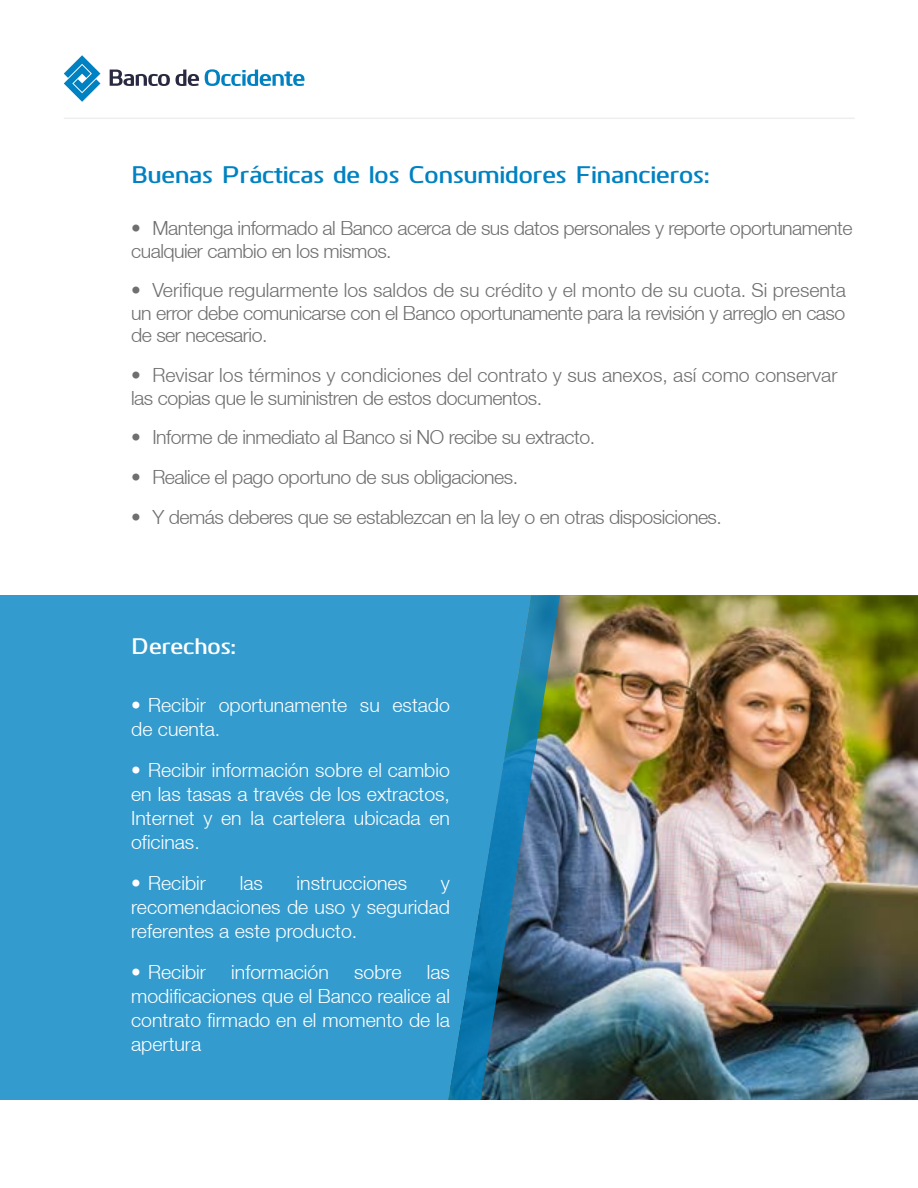
<style>
.page{position:relative;width:918px;height:1188px;background:#fff}
.page>*{position:absolute;margin:0;border:0;box-sizing:border-box;transform-origin:0 0}
.t1{font:600 24px "Kuro";color:#0082c2}
.t2{font:600 22.5px "Kuro";color:#fff}
.t3{font:300 19.5px/22.5px "Helvetica Neue";letter-spacing:-.025em;color:#706f6f}
.t4{font:300 19.5px/24px "Helvetica Neue";color:#fff;text-align:justify}
.t5{font:300 19.5px/23.4px "Helvetica Neue";color:#706f6f}
</style>
<div class="page">
<hr style="left:64px;top:118px;width:791px;height:1px;background:#706f6f">
<svg style="left:176px;top:70px;width:23px;height:16px"></svg>
<svg style="left:110px;top:70px;width:60px;height:16px"></svg>
<svg style="left:64px;top:55px;width:36px;height:47px"></svg>
<svg style="left:205px;top:69px;width:99px;height:17px"></svg>
<div style="left:0;top:595px;width:918px;height:505px;background:#339bce"></div>
<img style="left:560px;top:595px;width:358px;height:505px">
<svg style="left:448px;top:595px;width:112px;height:505px"></svg>
<p class="t1" style="left:131px;top:156px;width:580px">Buenas Prácticas de los Consumidores Financieros:</p>
<p class="t3" style="left:131px;top:216px;width:723px">• Mantenga informado al Banco acerca de sus datos personales y reporte oportunamente cualquier cambio en los mismos.</p>
<p class="t3" style="left:131px;top:278px;width:716px;text-align:justify">• Verifique regularmente los saldos de su crédito y el monto de su cuota. Si presenta un error debe comunicarse con el Banco oportunamente para la revisión y arreglo en caso de ser necesario.</p>
<p class="t5" style="left:131px;top:363px;width:708px">• Revisar los términos y condiciones del contrato y sus anexos, así como conservar las copias que le suministren de estos documentos.</p>
<p class="t3" style="left:131px;top:426px;width:466px">• Informe de inmediato al Banco si NO recibe su extracto.</p>
<p class="t3" style="left:131px;top:465px;width:389px">• Realice el pago oportuno de sus obligaciones.</p>
<p class="t3" style="left:131px;top:506px;width:592px">• Y demás deberes que se establezcan en la ley o en otras disposiciones.</p>
<p class="t2" style="left:131px;top:629px;width:106px">Derechos:</p>
<p class="t4" style="left:131px;top:692px;width:320px">• Recibir oportunamente su estado de cuenta.</p>
<p class="t4" style="left:131px;top:757px;width:320px">• Recibir información sobre el cambio en las tasas a través de los extractos, Internet y en la cartelera ubicada en oficinas.</p>
<p class="t4" style="left:131px;top:870px;width:76px">• Recibir</p>
<p class="t4" style="left:240px;top:870px;width:25px">las</p>
<p class="t4" style="left:297px;top:870px;width:112px">instrucciones</p>
<p class="t4" style="left:131px;top:870px;width:320px;text-indent:310px">y recomendaciones de uso y seguridad referentes a este producto.</p>
<p class="t4" style="left:131px;top:959px;width:76px">• Recibir</p>
<p class="t4" style="left:231px;top:959px;width:99px">información</p>
<p class="t4" style="left:354px;top:959px;width:49px">sobre</p>
<p class="t4" style="left:131px;top:959px;width:320px;text-indent:296px">las modificaciones que el Banco realice al contrato firmado en el momento de la apertura</p>
</div>
